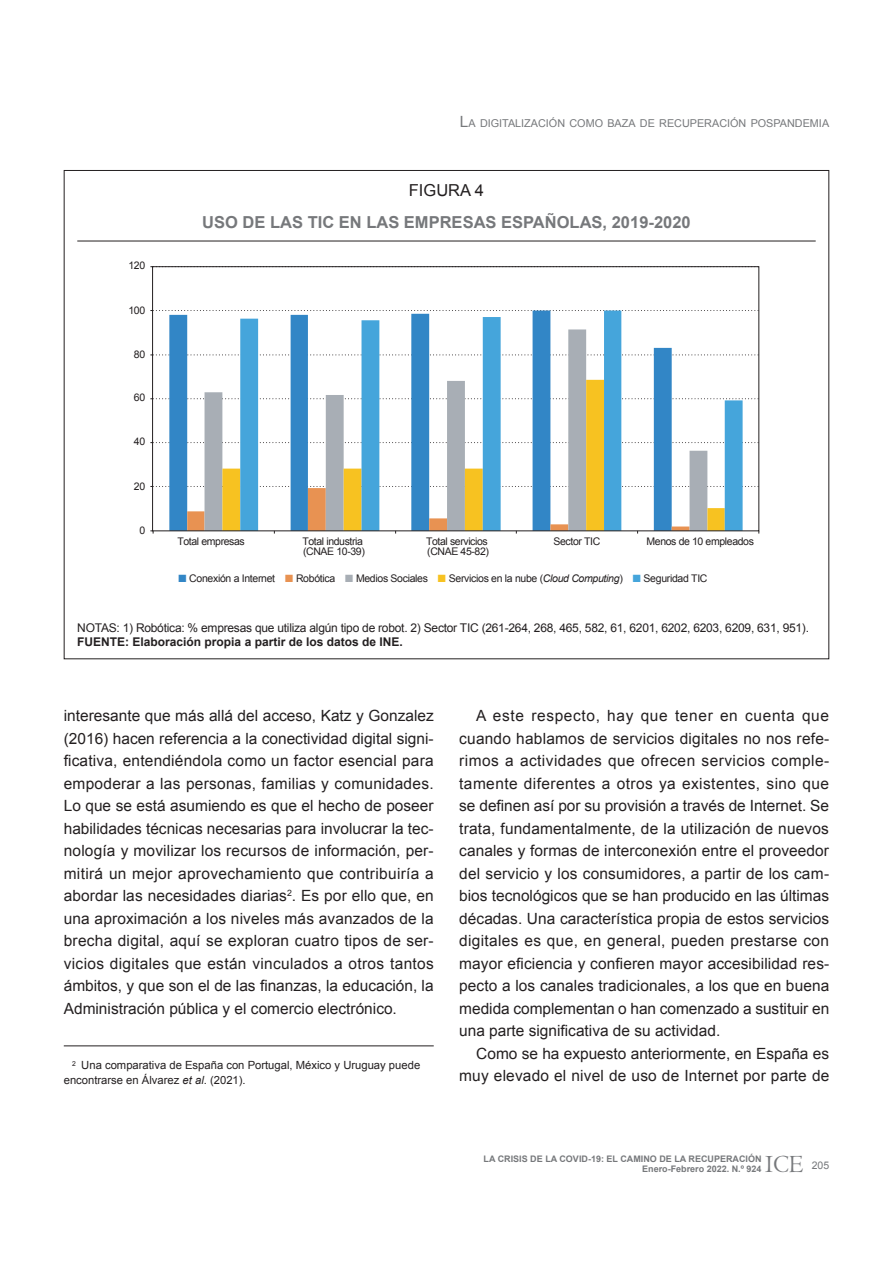
<style>
.page{position:relative;width:893px;height:1263px;background:#fff}
.page>*{position:absolute;margin:0;border:0;box-sizing:border-box;transform-origin:0 0}
.t1{font:25.5px "Centaur MT Std";color:#76787b}
.TITULO_CUADRO_FIGURA{font:700 16.5px "Arial";color:#76787b}
.CUADRO-FIGURA{font:16.5px "Arial";color:#231f20}
.Texto{font:15.45px/22.5px "Arial";color:#231f20;text-align:justify}
.NOTAS_CUADROS{font:12px "Arial";letter-spacing:-.02em;color:#231f20}
.FUENTE_CUADRO{font:700 12px "Arial";color:#231f20}
.notas_al_pie{font:11.25px/15px "Arial";color:#231f20}
.t2{font:10.8px "Arial";color:#76787b}
.t3{font:10.5px/10.5px "Arial";letter-spacing:-.035em;color:#231f20}
.t4{font:10.5px "Arial";color:#76787b}
.t5{font:700 9px/9.8px "Arial";color:#76787b;text-align:right}
.s1{font-size:15.45px}
.s2{color:#3286c6}
.s3{color:#e89252}
.s4{color:#a8aeb5}
.s5{color:#f7c221}
.s6{font-style:italic}
.s7{color:#45a5db}
</style>
<div class="page">
<hr style="left:64px;top:1045px;width:370px;height:1px;background:#231f20">
<hr style="left:77px;top:241px;width:739px;height:1px;background:#231f20">
<svg style="left:169px;top:314px;width:36px;height:172px"></svg>
<svg style="left:205px;top:354px;width:34px;height:132px;fill:#a8aeb5"></svg>
<svg style="left:222px;top:380px;width:18px;height:106px"></svg>
<svg style="left:240px;top:311px;width:503px;height:175px"></svg>
<svg style="left:150px;top:442px;width:609px;height:1px"></svg>
<svg style="left:150px;top:398px;width:609px;height:1px"></svg>
<svg style="left:150px;top:355px;width:609px;height:1px"></svg>
<svg style="left:150px;top:310px;width:609px;height:1px"></svg>
<svg style="left:150px;top:266px;width:609px;height:1px"></svg>
<svg style="left:150px;top:486px;width:609px;height:48px"></svg>
<p class="t2" style="left:460px;top:117px;width:371px"><span class="s1">L</span>A DIGITALIZACIÓN COMO BAZA DE RECUPERACIÓN POSPANDEMIA</p>
<p class="t3" style="left:128px;top:261px;width:18px">120</p>
<p class="t3" style="left:128px;top:305px;width:18px">100</p>
<p class="t3" style="left:134px;top:349px;width:13px">80</p>
<p class="t3" style="left:134px;top:393px;width:13px">60</p>
<p class="t3" style="left:134px;top:436px;width:13px">40</p>
<p class="t3" style="left:134px;top:481px;width:13px">20</p>
<p class="t3" style="left:139px;top:525px;width:7px">0</p>
<p class="CUADRO-FIGURA" style="left:409px;top:179px;width:77px">FIGURA 4</p>
<p class="TITULO_CUADRO_FIGURA" style="left:202px;top:211px;width:490px">USO DE LAS TIC EN LAS EMPRESAS ESPAÑOLAS, 2019-2020</p>
<p class="t3" style="left:177px;top:536px;width:69px">Total empresas</p>
<p class="t3" style="left:302px;top:536px;width:64px">Total industria (CNAE 10-39)</p>
<p class="t3" style="left:426px;top:536px;width:65px">Total servicios (CNAE 45-82)</p>
<p class="t3" style="left:553px;top:536px;width:48px">Sector TIC</p>
<p class="t3" style="left:646px;top:536px;width:109px">Menos de 10 empleados</p>
<p class="t3" style="left:178px;top:573px;width:531px"><span class="s2">■</span> Conexión a Internet <span class="s3">■</span> Robótica <span class="s4">■</span> Medios Sociales <span class="s5">■</span> Servicios en la nube (<span class="s6">Cloud Computing</span>) <span class="s7">■</span> Seguridad TIC</p>
<p class="NOTAS_CUADROS" style="left:77px;top:620px;width:733px">NOTAS: 1) Robótica: % empresas que utiliza algún tipo de robot. 2) Sector TIC (261-264, 268, 465, 582, 61, 6201, 6202, 6203, 6209, 631, 951).</p>
<p class="FUENTE_CUADRO" style="left:77px;top:633px;width:327px">FUENTE: Elaboración propia a partir de los datos de INE.</p>
<p class="Texto" style="left:64px;top:705px;width:372px">interesante que más allá del acceso, Katz y Gonzalez (2016) hacen referencia a la conectividad digital signi&shy;ficativa, entendiéndola como un factor esencial para empoderar a las personas, familias y comunidades.<br>Lo que se está asumiendo es que el hecho de poseer habilidades técnicas necesarias para involucrar la tec&shy;nología y movilizar los recursos de información, per&shy;mitirá un mejor aprovechamiento que contribuiría a abordar las necesidades diarias<sup>2</sup>. Es por ello que, en una aproximación a los niveles más avanzados de la brecha digital, aquí se exploran cuatro tipos de ser&shy;vicios digitales que están vinculados a otros tantos ámbitos, y que son el de las finanzas, la educación, la Administración pública y el comercio electrónico.</p>
<p class="notas_al_pie" style="left:64px;top:1058px;width:358px;text-indent:9px"><sup>2</sup> Una comparativa de España con Portugal, México y Uruguay puede encontrarse en Álvarez <span class="s6">et al</span>. (2021).</p>
<p class="Texto" style="left:459px;top:705px;width:372px;text-indent:17px">A este respecto, hay que tener en cuenta que cuando hablamos de servicios digitales no nos refe&shy;rimos a actividades que ofrecen servicios comple&shy;tamente diferentes a otros ya existentes, sino que se definen así por su provisión a través de Internet. Se trata, fundamentalmente, de la utilización de nuevos canales y formas de interconexión entre el proveedor del servicio y los consumidores, a partir de los cam&shy;bios tecnológicos que se han producido en las últimas décadas. Una característica propia de estos servicios digitales es que, en general, pueden prestarse con mayor eficiencia y confieren mayor accesibilidad res&shy;pecto a los canales tradicionales, a los que en buena medida complementan o han comenzado a sustituir en una parte significativa de su actividad.</p>
<p class="Texto" style="left:459px;top:1042px;width:372px;text-align:right">Como se ha expuesto anteriormente, en España es muy elevado el nivel de uso de Internet por parte de</p>
<p class="t5" style="left:484px;top:1154px;width:279px">LA CRISIS DE LA COVID-19: EL CAMINO DE LA RECUPERACIÓN<br>Enero-Febrero 2022. N.º 924</p>
<h1 class="t1" style="left:765px;top:1150px;width:40px">ICE</h1>
<p class="t4" style="left:812px;top:1158px;width:19px">205</p>
</div>
